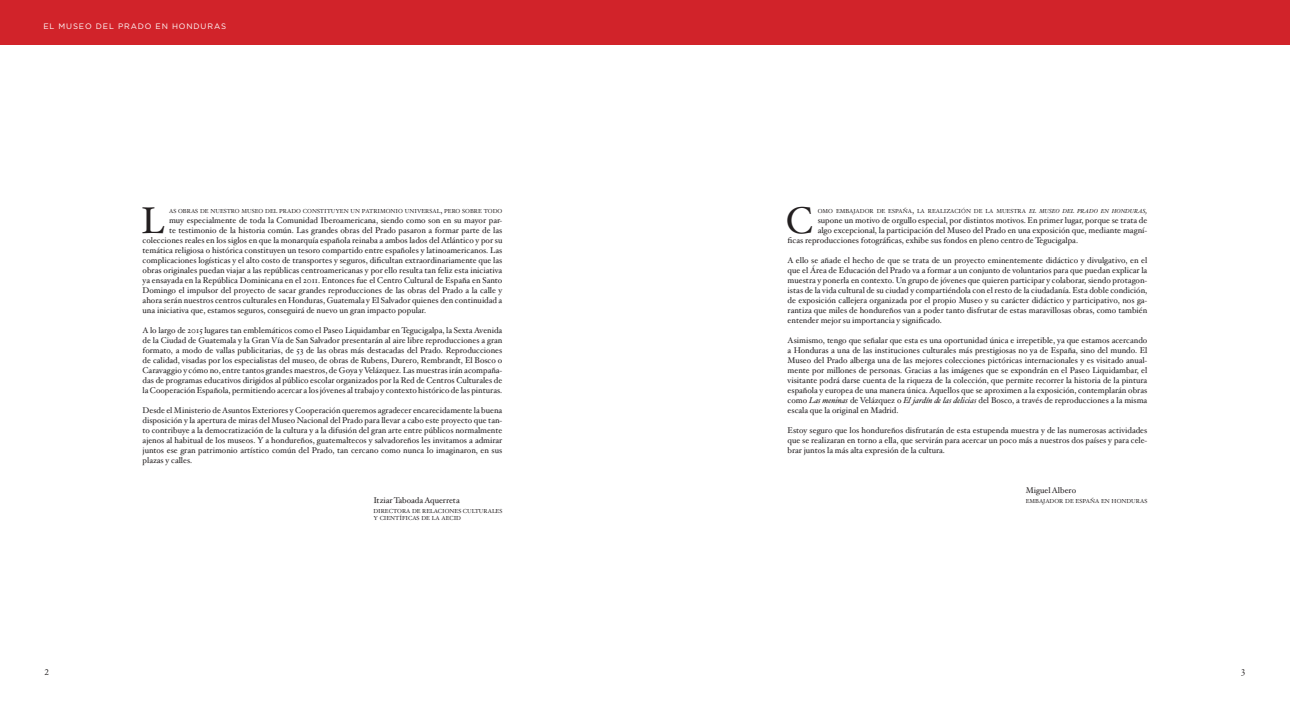
<style>
.page{position:relative;width:1290px;height:720px;background:#fff}
.page>*{position:absolute;margin:0;border:0;box-sizing:border-box;transform-origin:0 0}
.t1{font:37.19px "Hoefler Text";color:#231f20}
.t2{font:8.31px/10px "Hoefler Text";color:#231f20;text-align:justify}
.t3{font:8.31px "Hoefler Text Roman Alt";color:#231f20}
.t4{font:7.88px "Gotham";letter-spacing:.11em;color:#fff}
.t5{font:5.86px/7px "Hoefler Text";color:#231f20}
.s1{font-size:8.31px}
.s2{font-style:italic}
.s3{font-style:italic;font-size:8.31px}
</style>
<div class="page">
<div style="left:0;top:0;width:1290px;height:45px;background:#d1232a"></div>
<p class="t4" style="left:43px;top:22px;width:184px">EL MUSEO DEL PRADO EN HONDURAS</p>
<h1 class="t1" style="left:142px;top:199px;width:25px">L</h1>
<p class="t5" style="left:169px;top:208px;width:335px">AS OBRAS DE NUESTRO MUSEO DEL PRADO CONSTITUYEN UN PATRIMONIO UNIVERSAL<span class="s1">,</span> PERO SOBRE TODO</p>
<p class="t2" style="left:169px;top:216px;width:335px">muy especialmente de toda la Comunidad Iberoamericana, siendo como son en su mayor par-</p>
<p class="t2" style="left:169px;top:226px;width:335px">te testimonio de la historia común. Las grandes obras del Prado pasaron a formar parte de las</p>
<p class="t2" style="left:143px;top:236px;width:361px">colecciones reales en los siglos en que la monarquía española reinaba a ambos lados del Atlántico y por su</p>
<p class="t2" style="left:143px;top:246px;width:361px">temática religiosa o histórica constituyen un tesoro compartido entre españoles y latinoamericanos. Las</p>
<p class="t2" style="left:143px;top:255px;width:361px">complicaciones logísticas y el alto costo de transportes y seguros, dificultan extraordinariamente que las</p>
<p class="t2" style="left:143px;top:265px;width:361px">obras originales puedan viajar a las repúblicas centroamericanas y por ello resulta tan feliz esta iniciativa</p>
<p class="t2" style="left:143px;top:275px;width:361px">ya ensayada en la República Dominicana en el 2011. Entonces fue el Centro Cultural de España en Santo</p>
<p class="t2" style="left:143px;top:285px;width:361px">Domingo el impulsor del proyecto de sacar grandes reproducciones de las obras del Prado a la calle y</p>
<p class="t2" style="left:143px;top:295px;width:361px">ahora serán nuestros centros culturales en Honduras, Guatemala y El Salvador quienes den continuidad a</p>
<p class="t2" style="left:143px;top:305px;width:285px">una iniciativa que, estamos seguros, conseguirá de nuevo un gran impacto popular.</p>
<p class="t2" style="left:143px;top:325px;width:361px">A lo largo de 2015 lugares tan emblemáticos como el Paseo Liquidambar en Tegucigalpa, la Sexta Avenida de la Ciudad de Guatemala y la Gran Vía de San Salvador presentarán al aire libre reproducciones a gran formato, a modo de vallas publicitarias, de 53 de las obras más destacadas del Prado. Reproducciones de calidad, visadas por los especialistas del museo, de obras de Rubens, Durero, Rembrandt, El Bosco o Caravaggio y cómo no, entre tantos grandes maestros, de Goya y Velázquez. Las muestras irán acompaña&shy;das de programas educativos dirigidos al público escolar organizados por la Red de Centros Culturales de la Cooperación Española, permitiendo acercar a los jóvenes al trabajo y contexto histórico de las pinturas.</p>
<p class="t2" style="left:143px;top:405px;width:361px">Desde el Ministerio de Asuntos Exteriores y Cooperación queremos agradecer encarecidamente la buena disposición y la apertura de miras del Museo Nacional del Prado para llevar a cabo este proyecto que tan&shy;to contribuye a la democratización de la cultura y a la difusión del gran arte entre públicos normalmente ajenos al habitual de los museos. Y a hondureños, guatemaltecos y salvadoreños les invitamos a admirar juntos ese gran patrimonio artístico común del Prado, tan cercano como nunca lo imaginaron, en sus plazas y calles.</p>
<p class="t2" style="left:373px;top:495px;width:88px">Itziar Taboada Aquerreta</p>
<p class="t5" style="left:373px;top:507px;width:130px">DIRECTORA DE RELACIONES CULTURALES<br>Y CIENTÍFICAS DE LA AECID</p>
<h1 class="t1" style="left:786px;top:199px;width:29px">C</h1>
<p class="t5" style="left:818px;top:208px;width:331px">OMO EMBAJADOR DE ESPAÑA<span class="s1">,</span> LA REALIZACIÓN DE LA MUESTRA <span class="s2">EL MUSEO DEL PRADO EN HONDURAS</span><span class="s3">,</span></p>
<p class="t2" style="left:818px;top:216px;width:331px">supone un motivo de orgullo especial, por distintos motivos. En primer lugar, porque se trata de</p>
<p class="t2" style="left:818px;top:226px;width:331px">algo excepcional, la participación del Museo del Prado en una exposición que, mediante magní-</p>
<p class="t2" style="left:788px;top:236px;width:292px">ficas reproducciones fotográficas, exhibe sus fondos en pleno centro de Tegucigalpa.</p>
<p class="t2" style="left:788px;top:255px;width:361px">A ello se añade el hecho de que se trata de un proyecto eminentemente didáctico y divulgativo, en el que el Área de Educación del Prado va a formar a un conjunto de voluntarios para que puedan explicar la muestra y ponerla en contexto. Un grupo de jóvenes que quieren participar y colaborar, siendo protagon&shy;istas de la vida cultural de su ciudad y compartiéndola con el resto de la ciudadanía. Esta doble condición, de exposición callejera organizada por el propio Museo y su carácter didáctico y participativo, nos ga&shy;rantiza que miles de hondureños van a poder tanto disfrutar de estas maravillosas obras, como también entender mejor su importancia y significado.</p>
<p class="t2" style="left:788px;top:335px;width:361px">Asimismo, tengo que señalar que esta es una oportunidad única e irrepetible, ya que estamos acercando a Honduras a una de las instituciones culturales más prestigiosas no ya de España, sino del mundo. El Museo del Prado alberga una de las mejores colecciones pictóricas internacionales y es visitado anual&shy;mente por millones de personas. Gracias a las imágenes que se expondrán en el Paseo Liquidambar, el visitante podrá darse cuenta de la riqueza de la colección, que permite recorrer la historia de la pintura española y europea de una manera única. Aquellos que se aproximen a la exposición, contemplarán obras como <span class="s2">Las meninas</span> de Velázquez o <span class="s2">El jardín de las delicias</span> del Bosco, a través de reproducciones a la misma escala que la original en Madrid.</p>
<p class="t2" style="left:788px;top:425px;width:361px">Estoy seguro que los hondureños disfrutarán de esta estupenda muestra y de las numerosas actividades que se realizaran en torno a ella, que servirán para acercar un poco más a nuestros dos países y para cele&shy;brar juntos la más alta expresión de la cultura.</p>
<p class="t2" style="left:1026px;top:485px;width:52px">Miguel Albero</p>
<p class="t5" style="left:1026px;top:497px;width:123px">EMBAJADOR DE ESPAÑA EN HONDURAS</p>
<p class="t3" style="left:45px;top:668px;width:6px">2</p>
<p class="t3" style="left:1241px;top:668px;width:6px">3</p>
</div>
